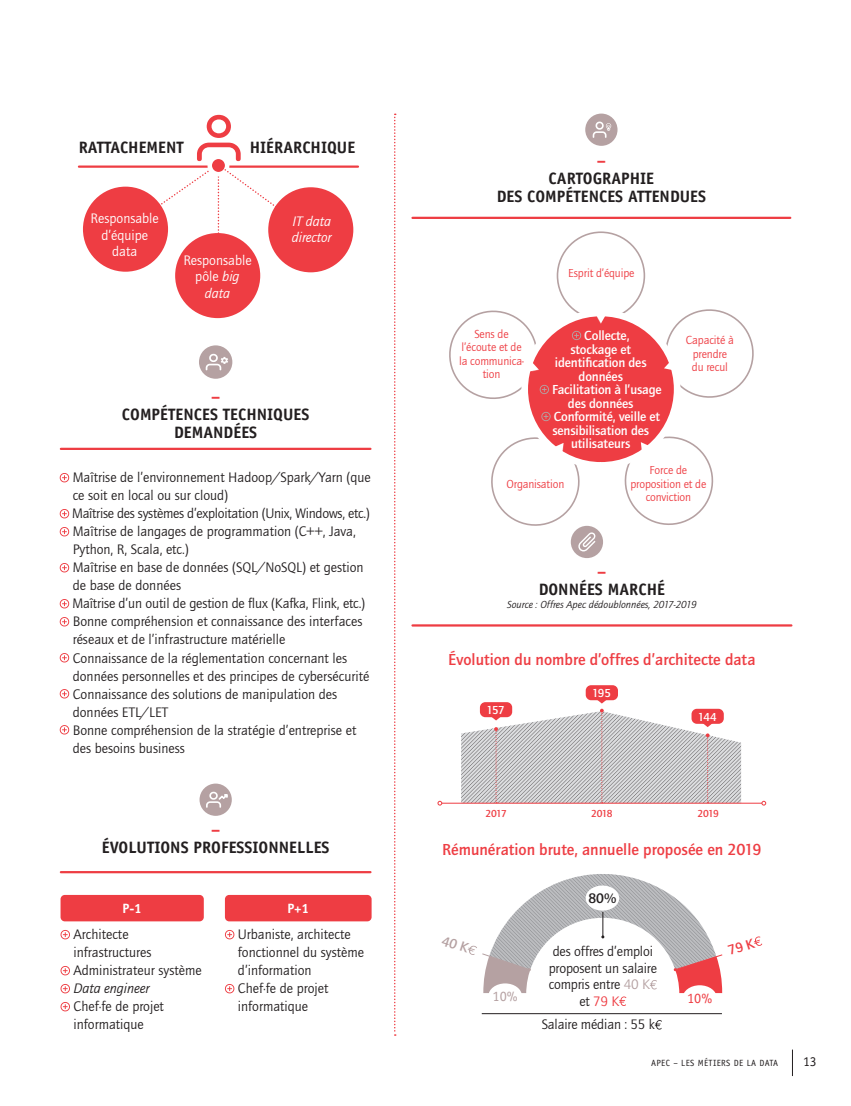
<style>
.page{position:relative;width:851px;height:1106px;background:#fff}
.page>*{position:absolute;margin:0;border:0;box-sizing:border-box;transform-origin:0 0}
.t1{font:700 16.5px/18px "Officina Sans";color:#231f20;text-align:center}
.t2{font:700 16.5px "Quay Itc T";color:#ee3d43}
.t3{font:700 16.5px "Officina Sans";color:#ee3d43}
.t4{font:14.25px/18px "Quay Itc T";color:#231f20}
.t5{font:14.25px/16.5px "Quay Itc T";color:#fff;text-align:center}
.t6{font:italic 14.25px/16.5px "Quay Itc T";letter-spacing:-.005em;color:#fff}
.t7{font:italic 14.25px "Quay Itc T";letter-spacing:-.005em;color:#231f20}
.t8{font:700 14.25px "Quay Itc T";color:#231f20}
.t9{font:14.25px "Officina Sans";color:#b5a1a2}
.t10{font:14.25px "Officina Sans";color:#ee3d43}
.t11{font:700 13.5px "Quay Itc T";letter-spacing:-.01em;color:#fff}
.t12{font:700 13.5px "Officina Sans";color:#fff}
.t13{font:13.5px "Officina Sans";color:#231f20}
.t14{font:12px/13.5px "Quay Itc T";letter-spacing:-.01em;color:#ee3d43;text-align:center}
.t15{font:700 12px "Quay Itc T";letter-spacing:-.055em;color:#fff}
.t16{font:italic 10.5px "Quay Itc T";color:#231f20}
.t17{font:700 10.5px "Quay Itc T";letter-spacing:-.065em;color:#ee3d43}
.t18{font:9px "Officina Sans";letter-spacing:.04em;color:#231f20}
.s1{font-style:italic}
.s2{color:#b5a1a2}
.s3{color:#ee3d43}
</style>
<div class="page">
<svg style="left:792px;top:1049px;width:1px;height:27px"></svg>
<hr style="left:79px;top:165px;width:279px;height:3px;background:#ee3d43">
<svg style="left:125px;top:115px;width:188px;height:164px"></svg>
<div style="left:83px;top:187px;width:85px;height:85px;background:#ee3d43;border-radius:50%"></div>
<div style="left:175px;top:233px;width:85px;height:85px;background:#ee3d43;border-radius:50%"></div>
<div style="left:268px;top:187px;width:85px;height:85px;background:#ee3d43;border-radius:50%"></div>
<hr style="left:61px;top:448px;width:309px;height:2px;background:#ee3d43">
<hr style="left:412px;top:217px;width:378px;height:2px;background:#ee3d43">
<hr style="left:412px;top:624px;width:379px;height:2px;background:#ee3d43">
<svg style="left:60px;top:473px;width:9px;height:9px"></svg>
<svg style="left:60px;top:509px;width:9px;height:9px"></svg>
<svg style="left:60px;top:527px;width:9px;height:9px"></svg>
<svg style="left:60px;top:563px;width:9px;height:9px"></svg>
<svg style="left:60px;top:599px;width:9px;height:9px"></svg>
<svg style="left:60px;top:617px;width:9px;height:9px"></svg>
<svg style="left:60px;top:653px;width:9px;height:9px"></svg>
<svg style="left:60px;top:689px;width:9px;height:9px"></svg>
<svg style="left:60px;top:725px;width:9px;height:9px"></svg>
<div style="left:60px;top:895px;width:144px;height:26px;background:#ee3d43;border-radius:4px"></div>
<svg style="left:60px;top:930px;width:10px;height:9px"></svg>
<svg style="left:60px;top:966px;width:10px;height:9px"></svg>
<svg style="left:60px;top:984px;width:10px;height:9px"></svg>
<svg style="left:60px;top:1002px;width:10px;height:9px"></svg>
<div style="left:225px;top:895px;width:146px;height:26px;background:#ee3d43;border-radius:4px"></div>
<svg style="left:225px;top:930px;width:9px;height:9px"></svg>
<svg style="left:225px;top:984px;width:9px;height:9px"></svg>
<div style="left:199px;top:345px;width:33px;height:34px;background:#b5a1a2;border-radius:50%"></div>
<svg style="left:206px;top:354px;width:22px;height:16px"></svg>
<svg style="left:394px;top:114px;width:1px;height:921px"></svg>
<div style="left:585px;top:114px;width:32px;height:32px;background:#b5a1a2;border-radius:50%"></div>
<svg style="left:592px;top:122px;width:19px;height:16px"></svg>
<svg style="left:449px;top:231px;width:305px;height:301px"></svg>
<div style="left:521px;top:310px;width:159px;height:158px;background:#ee3d43;border:7px solid #fff;border-radius:50%"></div>
<svg style="left:593px;top:311px;width:15px;height:12px"></svg>
<svg style="left:524px;top:359px;width:14px;height:13px"></svg>
<svg style="left:550px;top:443px;width:13px;height:14px"></svg>
<svg style="left:640px;top:442px;width:13px;height:14px"></svg>
<svg style="left:664px;top:358px;width:14px;height:13px"></svg>
<svg style="left:572px;top:331px;width:9px;height:9px"></svg>
<svg style="left:539px;top:385px;width:10px;height:9px"></svg>
<svg style="left:541px;top:412px;width:9px;height:9px"></svg>
<div style="left:199px;top:783px;width:33px;height:32px;background:#b5a1a2;border-radius:50%"></div>
<svg style="left:206px;top:791px;width:22px;height:16px"></svg>
<hr style="left:61px;top:871px;width:309px;height:2px;background:#ee3d43">
<div style="left:570px;top:526px;width:33px;height:32px;background:#b5a1a2;border-radius:50%"></div>
<svg style="left:578px;top:532px;width:17px;height:19px"></svg>
<hr style="left:441px;top:802px;width:320px;height:1px;background:#ee3d43">
<svg style="left:437px;top:800px;width:5px;height:5px"></svg>
<svg style="left:761px;top:800px;width:5px;height:5px"></svg>
<div style="left:585px;top:685px;width:33px;height:15px;background:#ee3d43;border-radius:5px"></div>
<svg style="left:461px;top:699px;width:280px;height:104px"></svg>
<hr style="left:481px;top:1013px;width:240px;height:1px;background:#231f20">
<svg style="left:654px;top:1020px;width:7px;height:9px"></svg>
<svg style="left:467px;top:874px;width:295px;height:132px"></svg>
<p class="t1" style="left:79px;top:138px;width:107px">RATTACHEMENT</p>
<p class="t1" style="left:250px;top:138px;width:107px">HIÉRARCHIQUE</p>
<p class="t5" style="left:91px;top:210px;width:70px">Responsable d’équipe data</p>
<p class="t5" style="left:183px;top:252px;width:70px">Responsable pôle <span class="s1">big data</span></p>
<p class="t6" style="left:292px;top:213px;width:41px">IT data director</p>
<p class="t3" style="left:211px;top:386px;width:11px">–</p>
<p class="t1" style="left:122px;top:405px;width:189px">COMPÉTENCES TECHNIQUES<br>DEMANDÉES</p>
<p class="t4" style="left:72px;top:468px;width:300px">Maîtrise de l’environnement Hadoop/Spark/Yarn (que ce soit en local ou sur cloud)<br>Maîtrise des systèmes d’exploitation (Unix, Windows, etc.)<br>Maîtrise de langages de programmation (C++, Java, Python, R, Scala, etc.)<br>Maîtrise en base de données (SQL/NoSQL) et gestion de base de données<br>Maîtrise d’un outil de gestion de flux (Kafka, Flink, etc.)<br>Bonne compréhension et connaissance des interfaces réseaux et de l’infrastructure matérielle<br>Connaissance de la réglementation concernant les données personnelles et des principes de cybersécurité Connaissance des solutions de manipulation des données ETL/LET<br>Bonne compréhension de la stratégie d’entreprise et des besoins business</p>
<p class="t3" style="left:211px;top:819px;width:11px">–</p>
<p class="t1" style="left:102px;top:838px;width:229px">ÉVOLUTIONS PROFESSIONNELLES</p>
<p class="t12" style="left:122px;top:900px;width:21px">P-1</p>
<p class="t4" style="left:74px;top:925px;width:130px">Architecte infrastructures<br>Administrateur système</p>
<p class="t7" style="left:74px;top:980px;width:78px">Data engineer</p>
<p class="t4" style="left:74px;top:997px;width:92px">Chef·fe de projet informatique</p>
<p class="t12" style="left:287px;top:900px;width:23px">P+1</p>
<p class="t4" style="left:238px;top:925px;width:127px">Urbaniste, architecte fonctionnel du système d’information<br>Chef·fe de projet informatique</p>
<p class="t3" style="left:596px;top:150px;width:11px">–</p>
<p class="t1" style="left:496px;top:169px;width:211px">CARTOGRAPHIE<br>DES COMPÉTENCES ATTENDUES</p>
<p class="t14" style="left:459px;top:327px;width:67px">Sens de l’écoute et de la communica&shy;tion</p>
<p class="t14" style="left:568px;top:266px;width:68px">Esprit d’équipe</p>
<p class="t11" style="left:584px;top:328px;width:47px">Collecte,</p>
<p class="t11" style="left:570px;top:341px;width:62px">stockage et</p>
<p class="t11" style="left:554px;top:355px;width:93px">identification des</p>
<p class="t11" style="left:578px;top:368px;width:46px">données</p>
<p class="t11" style="left:552px;top:382px;width:111px">Facilitation à l’usage</p>
<p class="t11" style="left:568px;top:395px;width:67px">des données</p>
<p class="t11" style="left:553px;top:409px;width:108px">Conformité, veille et</p>
<p class="t11" style="left:552px;top:422px;width:98px">sensibilisation des</p>
<p class="t11" style="left:571px;top:436px;width:61px">utilisateurs</p>
<p class="t14" style="left:685px;top:333px;width:50px">Capacité à prendre du recul</p>
<p class="t14" style="left:506px;top:477px;width:59px">Organisation</p>
<p class="t14" style="left:630px;top:463px;width:77px">Force de proposition et de conviction</p>
<p class="t3" style="left:597px;top:561px;width:11px">–</p>
<p class="t1" style="left:538px;top:580px;width:128px">DONNÉES MARCHÉ</p>
<p class="t16" style="left:507px;top:599px;width:191px">Source : Offres Apec dédoublonnées, 2017-2019</p>
<p class="t2" style="left:448px;top:650px;width:309px">Évolution du nombre d’offres d’architecte data</p>
<p class="t15" style="left:486px;top:703px;width:20px">157</p>
<p class="t15" style="left:592px;top:686px;width:20px">195</p>
<p class="t15" style="left:697px;top:710px;width:20px">144</p>
<p class="t17" style="left:485px;top:807px;width:23px">2017</p>
<p class="t17" style="left:591px;top:807px;width:23px">2018</p>
<p class="t17" style="left:697px;top:807px;width:23px">2019</p>
<p class="t2" style="left:442px;top:839px;width:321px">Rémunération brute, annuelle proposée en 2019</p>
<p class="t8" style="left:588px;top:890px;width:29px">80%</p>
<p class="t4" style="left:548px;top:943px;width:110px;line-height:16.5px;text-align:center">des offres d’emploi proposent un salaire compris entre <span class="s2">40 K </span>et <span class="s3">79 K</span></p>
<p class="t4" style="left:541px;top:1015px;width:114px">Salaire médian : 55 k</p>
<p class="t9" style="left:492px;top:987px;width:27px">10%</p>
<p class="t10" style="left:687px;top:989px;width:27px">10%</p>
<p class="t18" style="left:651px;top:1057px;width:128px">APEC – LES MÉTIERS DE LA DATA</p>
<p class="t13" style="left:802px;top:1053px;width:15px">13</p>
</div>
